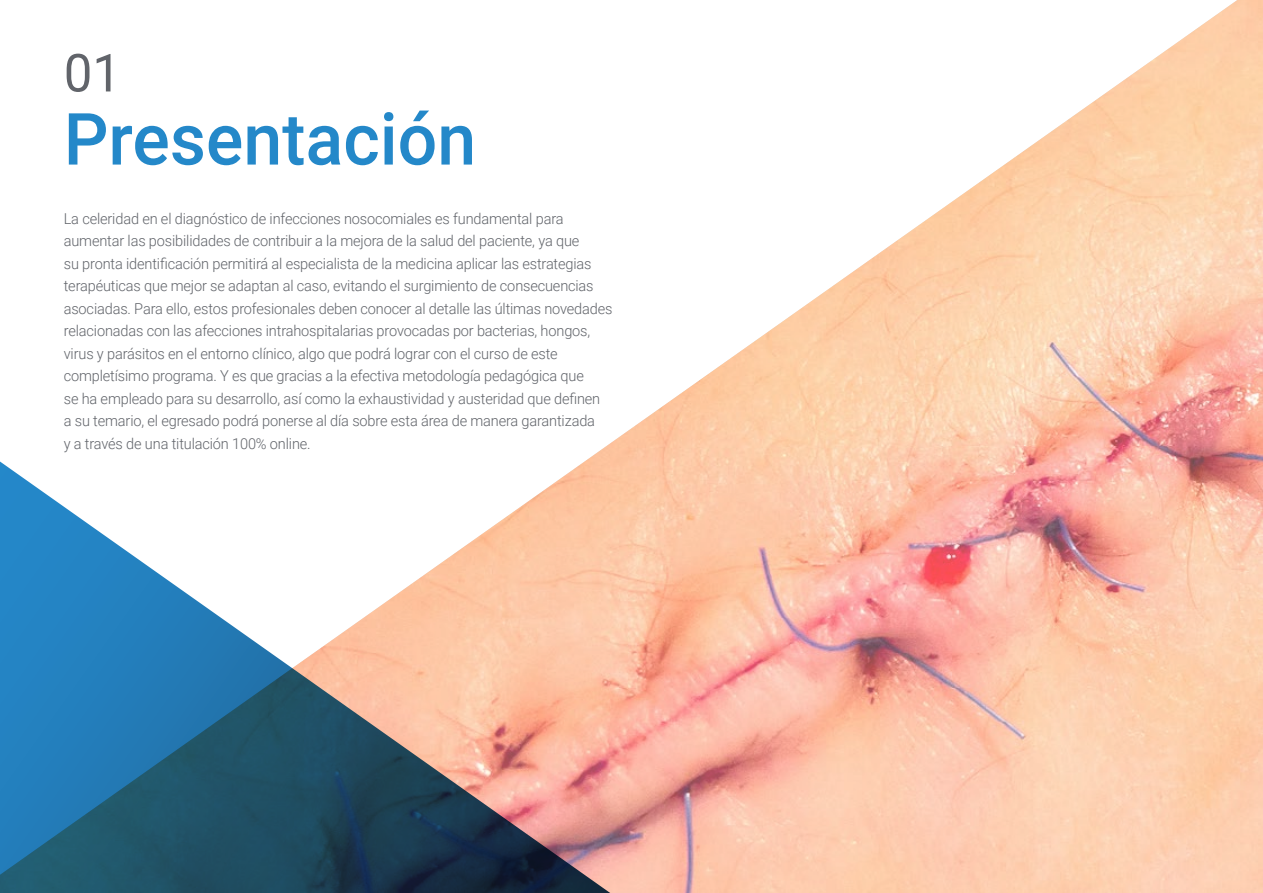
<style>
.page{position:relative;width:1263px;height:893px;background:#fff}
.page>*{position:absolute;margin:0;border:0;box-sizing:border-box;transform-origin:0 0}
.t1{font:500 72px "Roboto";color:#2488c9}
.t2{font:52.5px "Roboto";color:#61646a}
.t3{font:300 15px/22.5px "Roboto";letter-spacing:-.01em;color:#61646a}
</style>
<div class="page">
<img style="left:607px;top:0;width:656px;height:893px">
<svg style="left:0;top:446px;width:640px;height:447px"></svg>
<h2 class="t2" style="left:64px;top:36px;width:59px">01</h2>
<h1 class="t1" style="left:64px;top:89px;width:414px">Presentación</h1>
<p class="t3" style="left:64px;top:207px;width:550px">La celeridad en el diagnóstico de infecciones nosocomiales es fundamental para aumentar las posibilidades de contribuir a la mejora de la salud del paciente, ya que<br>su pronta identificación permitirá al especialista de la medicina aplicar las estrategias terapéuticas que mejor se adaptan al caso, evitando el surgimiento de consecuencias asociadas. Para ello, estos profesionales deben conocer al detalle las últimas novedades relacionadas con las afecciones intrahospitalarias provocadas por bacterias, hongos, virus y parásitos en el entorno clínico, algo que podrá lograr con el curso de este completísimo programa. Y es que gracias a la efectiva metodología pedagógica que<br>se ha empleado para su desarrollo, así como la exhaustividad y austeridad que definen<br>a su temario, el egresado podrá ponerse al día sobre esta área de manera garantizada<br>y a través de una titulación 100% online.</p>
</div>
